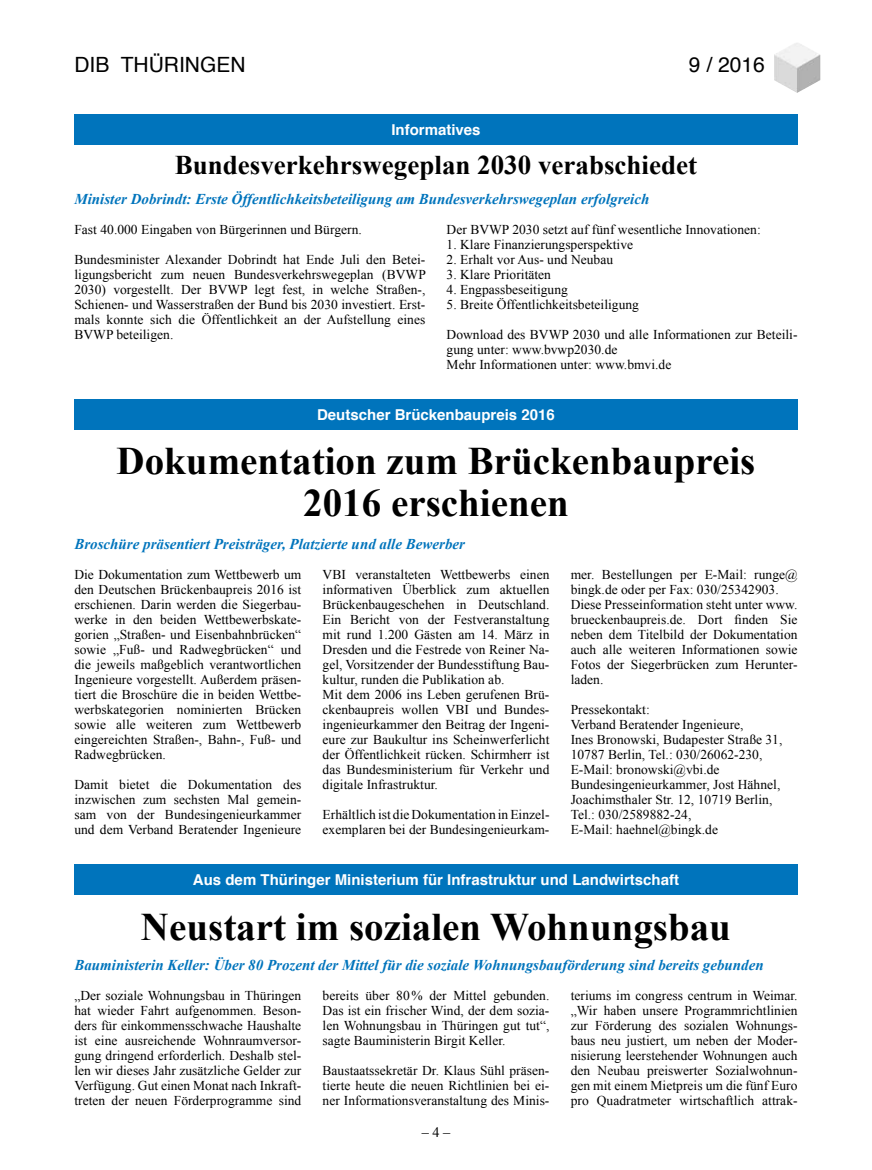
<style>
.page{position:relative;width:872px;height:1170px;background:#fff}
.page>*{position:absolute;margin:0;border:0;box-sizing:border-box;transform-origin:0 0}
.t1{font:700 39px/42px "Times New Roman";color:#000;text-align:center}
.t2{font:700 27px "Times New Roman";color:#000}
.t3{font:21px "Helvetica";color:#000}
.t4{font:italic 700 15px "Times New Roman";color:#0074bc}
.t5{font:700 15px "Helvetica";color:#fff}
.t6{font:14.25px "Times New Roman";color:#000}
.t7{font:13.5px/15px "Times New Roman";color:#000;text-align:justify}
</style>
<div class="page">
<img style="left:774px;top:43px;width:46px;height:50px">
<div style="left:74px;top:114px;width:723px;height:30px;background:#0074bc"></div>
<div style="left:74px;top:399px;width:723px;height:30px;background:#0074bc"></div>
<div style="left:74px;top:864px;width:723px;height:30px;background:#0074bc"></div>
<h3 class="t3" style="left:74px;top:49px;width:173px">DIB THÜRINGEN</h3>
<h3 class="t3" style="left:689px;top:49px;width:77px">9 / 2016</h3>
<p class="t5" style="left:391px;top:117px;width:91px">Informatives</p>
<h2 class="t2" style="left:175px;top:146px;width:523px">Bundesverkehrswegeplan 2030 verabschiedet</h2>
<p class="t4" style="left:74px;top:189px;width:576px">Minister Dobrindt: Erste Öffentlichkeitsbeteiligung am Bundesverkehrswegeplan erfolgreich</p>
<p class="t7" style="left:74px;top:222px;width:289px">Fast 40.000 Eingaben von Bürgerinnen und Bürgern.</p>
<p class="t7" style="left:74px;top:252px;width:353px">Bundesminister Alexander Dobrindt hat Ende Juli den Betei&shy;ligungsbericht zum neuen Bundesverkehrswegeplan (BVWP 2030) vorgestellt. Der BVWP legt fest, in welche Straßen-, Schienen- und Wasserstraßen der Bund bis 2030 investiert. Erst&shy;mals konnte sich die Öffentlichkeit an der Aufstellung eines BVWP beteiligen.</p>
<p class="t7" style="left:446px;top:222px;width:315px">Der BVWP 2030 setzt auf fünf wesentliche Innovationen:</p>
<p class="t7" style="left:446px;top:237px;width:188px">1. Klare Finanzierungsperspektive</p>
<p class="t7" style="left:446px;top:252px;width:168px">2. Erhalt vor Aus- und Neubau</p>
<p class="t7" style="left:446px;top:267px;width:106px">3. Klare Prioritäten</p>
<p class="t7" style="left:446px;top:282px;width:123px">4. Engpassbeseitigung</p>
<p class="t7" style="left:446px;top:297px;width:194px">5. Breite Öffentlichkeitsbeteiligung</p>
<p class="t7" style="left:446px;top:327px;width:352px;text-align:left">Download des BVWP 2030 und alle Informationen zur Beteili&shy;gung unter: www.bvwp2030.de<br>Mehr Informationen unter: www.bmvi.de</p>
<p class="t5" style="left:317px;top:403px;width:239px">Deutscher Brückenbaupreis 2016</p>
<h1 class="t1" style="left:117px;top:439px;width:640px">Dokumentation zum Brückenbaupreis<br>2016 erschienen</h1>
<p class="t4" style="left:74px;top:534px;width:392px">Broschüre präsentiert Preisträger, Platzierte und alle Bewerber</p>
<p class="t7" style="left:74px;top:567px;width:228px">Die Dokumentation zum Wettbewerb um den Deutschen Brückenbaupreis 2016 ist erschienen. Darin werden die Siegerbau&shy;werke in den beiden Wettbewerbskate&shy;gorien „Straßen- und Eisenbahnbrücken“ sowie „Fuß- und Radwegbrücken“ und die jeweils maßgeblich verantwortlichen Ingenieure vorgestellt. Außerdem präsen&shy;tiert die Broschüre die in beiden Wettbe&shy;werbskategorien nominierten Brücken sowie alle weiteren zum Wettbewerb eingereichten Straßen-, Bahn-, Fuß- und Radwegbrücken.</p>
<p class="t7" style="left:74px;top:777px;width:228px">Damit bietet die Dokumentation des inzwischen zum sechsten Mal gemein&shy;sam von der Bundesingenieurkammer und dem Verband Beratender Ingenieure</p>
<p class="t7" style="left:322px;top:567px;width:228px;text-align:left">VBI veranstalteten Wettbewerbs einen informativen Überblick zum aktuellen Brückenbaugeschehen in Deutschland.<br>Ein Bericht von der Festveranstaltung mit rund 1.200 Gästen am 14. März in Dresden und die Festrede von Reiner Na&shy;gel, Vorsitzender der Bundesstiftung Bau&shy;kultur, runden die Publikation ab.<br>Mit dem 2006 ins Leben gerufenen Brü&shy;ckenbaupreis wollen VBI und Bundes&shy;ingenieurkammer den Beitrag der Ingeni&shy;eure zur Baukultur ins Scheinwerferlicht der Öffentlichkeit rücken. Schirmherr ist das Bundesministerium für Verkehr und digitale Infrastruktur.</p>
<p class="t7" style="left:322px;top:807px;width:228px">Erhältlich ist die Dokumentation in Einzel&shy;exemplaren bei der Bundesingenieurkam-</p>
<p class="t7" style="left:570px;top:567px;width:228px;text-align:left">mer. Bestellungen per E-Mail: runge@ bingk.de oder per Fax: 030/25342903.<br>Diese Presseinformation steht unter www. brueckenbaupreis.de. Dort finden Sie neben dem Titelbild der Dokumentation auch alle weiteren Informationen sowie Fotos der Siegerbrücken zum Herunter&shy;laden.</p>
<p class="t7" style="left:570px;top:702px;width:213px;text-align:left">Pressekontakt:<br>Verband Beratender Ingenieure,<br>Ines Bronowski, Budapester Straße 31,<br>10787 Berlin, Tel.: 030/26062-230,<br>E-Mail: bronowski@vbi.de<br>Bundesingenieurkammer, Jost Hähnel,<br>Joachimsthaler Str. 12, 10719 Berlin,<br>Tel.: 030/2589882-24,<br>E-Mail: haehnel@bingk.de</p>
<p class="t5" style="left:193px;top:867px;width:487px">Aus dem Thüringer Ministerium für Infrastruktur und Landwirtschaft</p>
<h1 class="t1" style="left:141px;top:904px;width:591px">Neustart im sozialen Wohnungsbau</h1>
<p class="t4" style="left:74px;top:954px;width:691px">Bauministerin Keller: Über 80 Prozent der Mittel für die soziale Wohnungsbauförderung sind bereits gebunden</p>
<p class="t7" style="left:74px;top:987px;width:228px">„Der soziale Wohnungsbau in Thüringen hat wieder Fahrt aufgenommen. Beson&shy;ders für einkommensschwache Haushalte ist eine ausreichende Wohnraumversor&shy;gung dringend erforderlich. Deshalb stel&shy;len wir dieses Jahr zusätzliche Gelder zur Verfügung. Gut einen Monat nach Inkraft&shy;treten der neuen Förderprogramme sind</p>
<p class="t7" style="left:322px;top:987px;width:228px">bereits über 80% der Mittel gebunden.<br>Das ist ein frischer Wind, der dem sozia&shy;len Wohnungsbau in Thüringen gut tut“, sagte Bauministerin Birgit Keller.</p>
<p class="t7" style="left:570px;top:987px;width:228px">teriums im congress centrum in Weimar. „Wir haben unsere Programmrichtlinien zur Förderung des sozialen Wohnungs&shy;baus neu justiert, um neben der Moder&shy;nisierung leerstehender Wohnungen auch den Neubau preiswerter Sozialwohnun&shy;gen mit einem Mietpreis um die fünf Euro pro Quadratmeter wirtschaftlich attrak-</p>
<p class="t7" style="left:322px;top:1062px;width:228px">Baustaatssekretär Dr. Klaus Sühl präsen&shy;tierte heute die neuen Richtlinien bei ei&shy;ner Informationsveranstaltung des Minis-</p>
<p class="t6" style="left:422px;top:1122px;width:30px">– 4 –</p>
</div>
